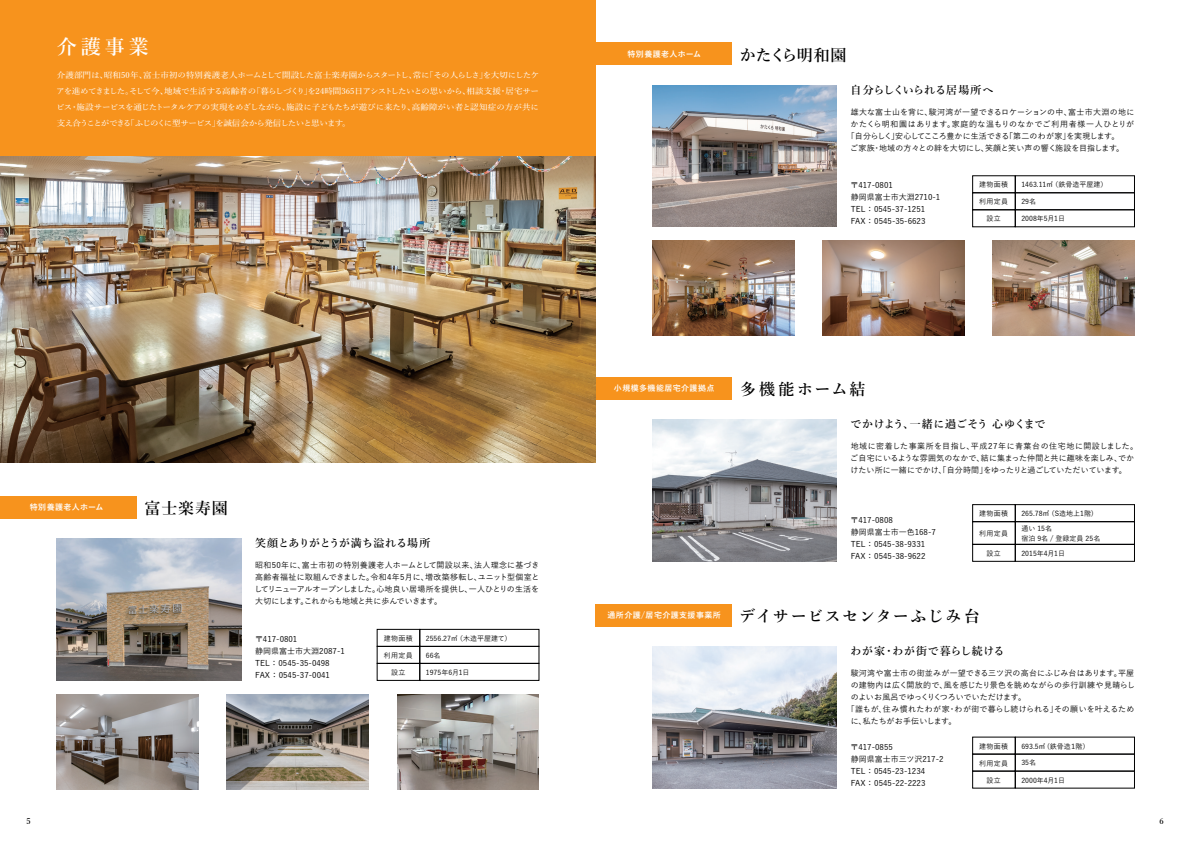
<style>
.page{position:relative;width:1191px;height:842px;background:#fff}
.page>*{position:absolute;margin:0;border:0;box-sizing:border-box;transform-origin:0 0}
.t1{font:600 20px "Yu Min";color:#fff}
.t2{font:600 16px "Yu Min";letter-spacing:-.01em;color:#000001}
.t3{font:600 16px "Yu Min";letter-spacing:.145em;color:#000001}
.t4{font:600 16px "Yu Min";letter-spacing:.05em;color:#000001}
.t5{font:600 11px "Yu Min";letter-spacing:.005em;color:#000001}
.t6{font:600 11px "Yu Min";letter-spacing:.065em;color:#000001}
.t7{font:500 8px/12px "Yu Go";color:#000001}
.t8{font:500 8px/16px "Yu Min";letter-spacing:-.07em;color:#fff;text-align:justify;scale:1.07 1}
.t9{font:500 8px "Yu Go";letter-spacing:.025em;color:#000001}
.t10{font:700 8px "Yu Go";letter-spacing:.05em;color:#fff}
.t11{font:500 8px "Yu Go";letter-spacing:-.02em;color:#000001}
.t12{font:500 8px "Yu Go";letter-spacing:.04em;color:#000001}
.t13{font:500 8px "Yu Go";letter-spacing:.055em;color:#000001}
.t14{font:600 8px "Yu Min";color:#000001}
.t15{font:500 7px/14.8px "Yu Go";color:#000001}
.s1{font-family:"Yu Min";font-weight:600;font-size:16px;color:#000001}
</style>
<div class="page">
<div style="left:595px;top:377px;width:136px;height:23px;background:#f7931d"></div>
<img style="left:992px;top:241px;width:142px;height:94px">
<img style="left:822px;top:241px;width:142px;height:94px">
<img style="left:652px;top:241px;width:142px;height:94px">
<img style="left:227px;top:694px;width:142px;height:95px">
<img style="left:0;top:156px;width:595px;height:306px">
<img style="left:57px;top:694px;width:141px;height:95px">
<img style="left:397px;top:694px;width:142px;height:95px">
<div style="left:0;top:0;width:595px;height:156px;background:#f7931d"></div>
<div style="left:0;top:496px;width:136px;height:23px;background:#f7931d"></div>
<img style="left:57px;top:539px;width:184px;height:141px">
<div style="left:377px;top:629px;width:43px;height:18px;border:1px solid #000001"></div>
<div style="left:419px;top:629px;width:120px;height:18px;border:1px solid #000001"></div>
<div style="left:377px;top:646px;width:43px;height:18px;border:1px solid #000001"></div>
<div style="left:377px;top:663px;width:43px;height:18px;border:1px solid #000001"></div>
<div style="left:419px;top:663px;width:120px;height:18px;border:1px solid #000001"></div>
<div style="left:595px;top:43px;width:136px;height:22px;background:#f7931d"></div>
<div style="left:972px;top:175px;width:43px;height:18px;border:1px solid #000001"></div>
<div style="left:1015px;top:175px;width:119px;height:18px;border:1px solid #000001"></div>
<div style="left:972px;top:193px;width:43px;height:17px;border:1px solid #000001"></div>
<img style="left:652px;top:85px;width:184px;height:142px">
<img style="left:652px;top:420px;width:184px;height:141px">
<div style="left:972px;top:504px;width:43px;height:18px;border:1px solid #000001"></div>
<div style="left:1015px;top:504px;width:119px;height:18px;border:1px solid #000001"></div>
<div style="left:972px;top:521px;width:43px;height:24px;border:1px solid #000001"></div>
<div style="left:972px;top:544px;width:43px;height:18px;border:1px solid #000001"></div>
<div style="left:1015px;top:544px;width:119px;height:18px;border:1px solid #000001"></div>
<div style="left:595px;top:604px;width:136px;height:22px;background:#f7931d"></div>
<div style="left:972px;top:754px;width:43px;height:17px;border:1px solid #000001"></div>
<div style="left:972px;top:771px;width:43px;height:17px;border:1px solid #000001"></div>
<div style="left:1015px;top:771px;width:119px;height:17px;border:1px solid #000001"></div>
<img style="left:652px;top:646px;width:184px;height:142px">
<div style="left:419px;top:646px;width:120px;height:18px;border:1px solid #000001"></div>
<div style="left:1015px;top:193px;width:119px;height:17px;border:1px solid #000001"></div>
<div style="left:1015px;top:521px;width:119px;height:24px;border:1px solid #000001"></div>
<div style="left:1015px;top:754px;width:119px;height:17px;border:1px solid #000001"></div>
<h1 class="t1" style="left:57px;top:36px;width:93px">介護事業</h1>
<p class="t8" style="left:56px;top:66px;width:453px">介護部門は、昭和50年、富士市初の特別養護老人ホームとして開設した富士楽寿園からスタートし、常に「その人らしさ」を大切にしたケアを進めてきました。そして今、地域で生活する高齢者の「暮らしづくり」を24時間365日アシストしたいとの思いから、相談支援・居宅サービス・施設サービスを通じたトータルケアの実現をめざしながら、施設に子どもたちが遊びに来たり、高齢障がい者と認知症の方が共に支え合うことができる「ふじのくに型サービス」を誠信会から発信したいと思います。</p>
<p class="t10" style="left:30px;top:503px;width:75px">特別養護老人ホーム</p>
<h2 class="t4" style="left:145px;top:499px;width:85px">富士楽寿園</h2>
<h3 class="t5" style="left:255px;top:537px;width:177px">笑顔とありがとうが満ち溢れる場所</h3>
<p class="t7" style="left:254px;top:558px;width:287px;text-align:justify">昭和50年に、富士市初の特別養護老人ホームとして開設以来、法人理念に基づき高齢者福祉に取組んできました。令和4年5月に、増改築移転し、ユニット型個室としてリニューアルオープンしました。心地良い居場所を提供し、一人ひとりの生活を大切にします。これからも地域と共に歩んでいきます。</p>
<p class="t7" style="left:255px;top:632px;width:91px">〒417-0801<br>静岡県富士市大淵2087-1<br>TEL ： 0545-35-0498<br>FAX ： 0545-37-0041</p>
<p class="t15" style="left:426px;top:630px;width:87px">2556.27㎡ （木造平屋建て）</p>
<p class="t15" style="left:426px;top:647px;width:16px">66名</p>
<p class="t15" style="left:426px;top:664px;width:45px">1975年6月1日</p>
<p class="t15" style="left:384px;top:630px;width:31px">建物面積</p>
<p class="t15" style="left:384px;top:647px;width:31px">利用定員</p>
<p class="t15" style="left:391px;top:664px;width:16px">設立</p>
<p class="t10" style="left:627px;top:49px;width:75px">特別養護老人ホーム</p>
<h2 class="t2" style="left:739px;top:46px;width:108px">かたくら明和園</h2>
<h3 class="t5" style="left:850px;top:84px;width:144px">自分らしくいられる居場所へ</h3>
<p class="t12" style="left:850px;top:104px;width:285px">雄大な富士山を背に、駿河湾が一望できるロケーションの中、富士市大淵の地に</p>
<p class="t13" style="left:850px;top:116px;width:285px">かたくら明和園はあります。家庭的な温もりのなかでご利用者様一人ひとりが</p>
<p class="t11" style="left:846px;top:128px;width:274px">「自分らしく」安心してこころ豊かに生活できる「第二のわが家」を実現します。</p>
<p class="t7" style="left:850px;top:141px;width:275px">ご家族・地域の方々との絆を大切にし、笑顔と笑い声の響く施設を目指します。</p>
<p class="t7" style="left:850px;top:178px;width:91px">〒417-0801<br>静岡県富士市大淵2710-1<br>TEL ： 0545-37-1251<br>FAX ： 0545-35-6623</p>
<p class="t15" style="left:979px;top:176px;width:31px">建物面積</p>
<p class="t15" style="left:979px;top:193px;width:31px">利用定員</p>
<p class="t15" style="left:986px;top:210px;width:16px">設立</p>
<p class="t15" style="left:1021px;top:176px;width:88px">1463.11㎡ （鉄骨造平屋建）</p>
<p class="t15" style="left:1021px;top:193px;width:16px">29名</p>
<p class="t15" style="left:1021px;top:210px;width:45px">2008年5月1日</p>
<p class="t10" style="left:614px;top:384px;width:102px">小規模多機能居宅介護拠点</p>
<h2 class="t3" style="left:740px;top:380px;width:127px">多機能ホーム結</h2>
<h3 class="t5" style="left:850px;top:418px;width:196px">でかけよう、一緒に過ごそう 心ゆくまで</h3>
<p class="t7" style="left:850px;top:439px;width:289px">地域に密着した事業所を目指し、平成27年に青葉台の住宅地に開設しました。ご自宅にいるような雰囲気のなかで、結に集まった仲間と共に趣味を楽しみ、でかけたい所に一緒にでかけ、「自分時間」をゆったりと過ごしていただいています。</p>
<p class="t7" style="left:850px;top:513px;width:87px">〒417-0808<br>静岡県富士市一色168-7<br>TEL ： 0545-38-9331<br>FAX ： 0545-38-9622</p>
<p class="t15" style="left:979px;top:505px;width:31px">建物面積</p>
<p class="t15" style="left:979px;top:525px;width:31px">利用定員</p>
<p class="t15" style="left:986px;top:545px;width:16px">設立</p>
<p class="t15" style="left:1021px;top:505px;width:74px">265.78㎡ （S造地上1階)通い 15名</p>
<p class="t15" style="left:1021px;top:530px;width:81px">宿泊 9名 / 登録定員 25名<br>2015年4月1日</p>
<p class="t10" style="left:607px;top:611px;width:374px">通所介護/居宅介護支援事業所 <span class="s1">デイサービスセンターふじみ台</span></p>
<h3 class="t6" style="left:850px;top:645px;width:156px">わが家・わが街で暮らし続ける</h3>
<p class="t9" style="left:850px;top:666px;width:285px">駿河湾や富士市の街並みが一望できる三ツ沢の高台にふじみ台はあります。平屋</p>
<p class="t7" style="left:850px;top:678px;width:286px">の建物内は広く開放的で、風を感じたり景色を眺めながらの歩行訓練や見晴らし</p>
<p class="t7" style="left:850px;top:690px;width:177px">のよいお風呂でゆっくりくつろいでいただけます。</p>
<p class="t9" style="left:846px;top:702px;width:289px">「誰もが、住み慣れたわが家・わが街で暮らし続けられる」その願いを叶えるため</p>
<p class="t7" style="left:850px;top:714px;width:107px">に、私たちがお手伝いします。</p>
<p class="t7" style="left:850px;top:740px;width:94px">〒417-0855<br>静岡県富士市三ツ沢217-2<br>TEL ： 0545-23-1234<br>FAX ： 0545-22-2223</p>
<p class="t15" style="left:979px;top:738px;width:31px">建物面積</p>
<p class="t15" style="left:979px;top:755px;width:31px">利用定員</p>
<p class="t15" style="left:986px;top:772px;width:16px">設立</p>
<p class="t15" style="left:1021px;top:738px;width:70px">693.5㎡ (鉄骨造１階）</p>
<p class="t15" style="left:1021px;top:754px;width:16px">35名</p>
<p class="t15" style="left:1021px;top:772px;width:45px">2000年4月1日</p>
<p class="t14" style="left:26px;top:816px;width:6px">5</p>
<p class="t14" style="left:1159px;top:816px;width:6px">6</p>
</div>
